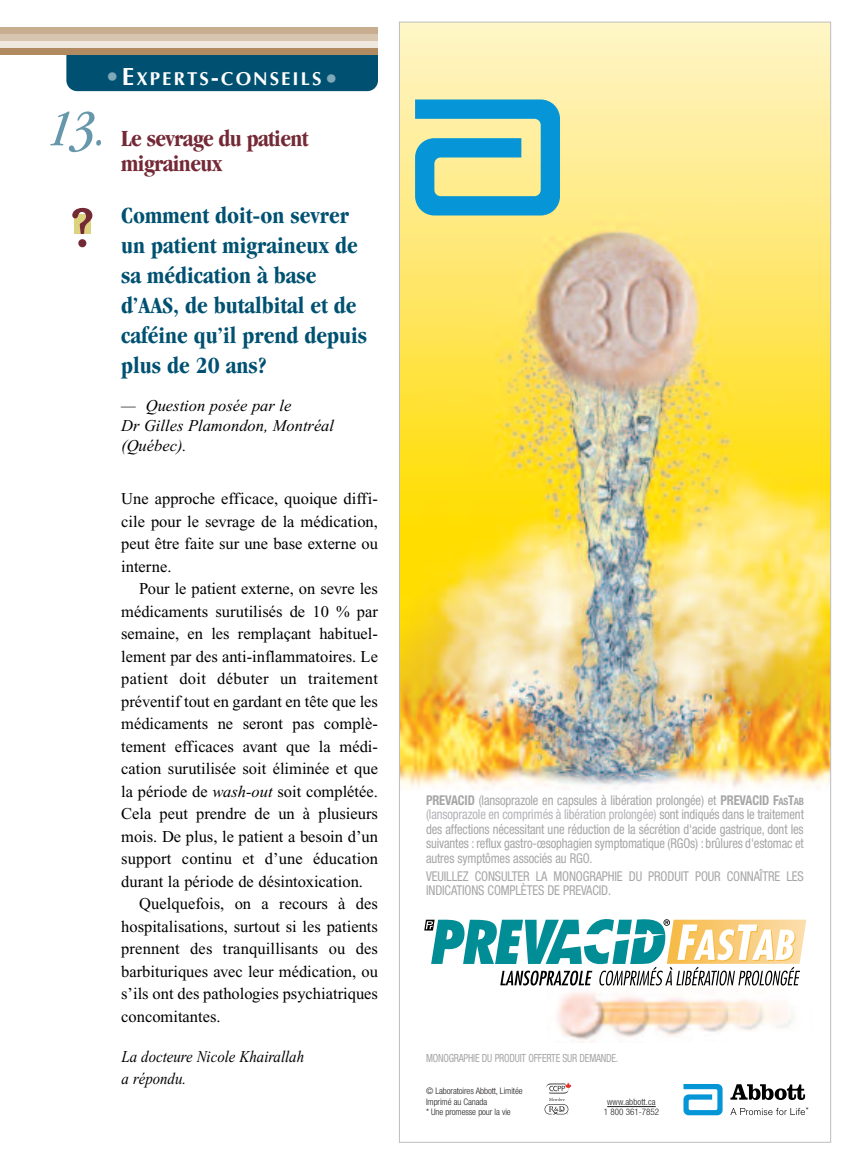
<style>
.page{position:relative;width:864px;height:1175px;background:#fff}
.page>*{position:absolute;margin:0;border:0;box-sizing:border-box;transform-origin:0 0}
.t1{font:500 54px "Barmeno";color:#742936}
.t2{font:italic condensed 52.5px "Garamond";color:#6697aa}
.t3{font:700 condensed 24px/30px "Garamond";color:#005171}
.t4{font:700 condensed 24px/25.5px "Garamond";letter-spacing:-.025em;color:#742936}
.t5{font:700 18.75px "Optima";letter-spacing:.11em;color:#fff}
.t6{font:16.5px/22.5px "Times New Roman";color:#000;text-align:justify}
.t7{font:italic 16.5px/19.8px "Times New Roman";color:#000}
.t8{font:italic 16.5px/21px "Times New Roman";color:#000;scale:.9 1}
.t9{font:16.5px "Times New Roman";letter-spacing:.02em;color:#000}
.t10{font:13.5px/14.5px "Helvetica Neue Condensed+FEJDZK";letter-spacing:-.01em;color:#a6a6a6;text-align:justify;scale:.93 1}
.t11{font:11.25px "Helvetica Neue Condensed+FEJDZK";letter-spacing:-.02em;color:#a6a6a6;scale:.88 1}
.t12{font:9px/10.5px "Helvetica Neue Light Cond+FOZEPD";letter-spacing:-.01em;color:#231f20}
.t13{font:9px/10.5px "Helvetica Neue Light Cond+FOZEPD";letter-spacing:.01em;color:#231f20;text-align:center}
.t14{font:8.25px "Helvetica Neue Roman+SCCFYK";color:#231f20}
.s1{font-size:24.9px;color:#80a8b8}
.s2{font-size:24.9px}
.s3{font-style:italic}
.s4{font-family:"Helvetica Neue Bold Cond+KDNQLH"}
.s5{font-family:"Helvetica Neue Bold Cond+KDNQLH";font-size:10.2px}
.s6{color:#b2b3b7}
</style>
<div class="page">
<img style="left:399px;top:21px;width:433px;height:1122px">
<div style="left:66px;top:42px;width:312px;height:49px;background:#005171;border-radius:11px"></div>
<div style="left:74px;top:214px;width:17px;height:20px;background:#ddd37f"></div>
<div style="left:0;top:48px;width:378px;height:7px;background:#b08a61"></div>
<div style="left:0;top:41px;width:378px;height:7px;background:#efe8df"></div>
<div style="left:0;top:34px;width:378px;height:7px;background:#d7c5b0"></div>
<div style="left:0;top:27px;width:378px;height:7px;background:#c8ad91"></div>
<p class="t5" style="left:105px;top:67px;width:235px"><span class="s1">•</span><span class="s2">E</span>XPERTS<span class="s2">-</span>CONSEILS<span class="s1">•</span></p>
<h2 class="t2" style="left:49px;top:108px;width:60px">13.</h2>
<h1 class="t1" style="left:71px;top:206px;width:24px">?</h1>
<h3 class="t4" style="left:121px;top:127px;width:189px">Le sevrage du patient migraineux</h3>
<h3 class="t3" style="left:121px;top:202px;width:247px">Comment doit-on sevrer un patient migraineux de sa médication à base d’AAS, de butalbital et de caféine qu’il prend depuis plus de 20 ans?</h3>
<p class="t7" style="left:121px;top:397px;width:214px">— Question posée par le<br>Dr Gilles Plamondon, Montréal (Québec).</p>
<p class="t6" style="left:121px;top:489px;width:258px">Une approche efficace, quoique diffi&shy;cile pour le sevrage de la médication, peut être faite sur une base externe ou interne.</p>
<p class="t6" style="left:139px;top:579px;width:240px">Pour le patient externe, on sevre les</p>
<p class="t6" style="left:121px;top:601px;width:258px">médicaments surutilisés de 10 % par</p>
<p class="t6" style="left:121px;top:624px;width:258px">semaine, en les remplaçant habituel-</p>
<p class="t6" style="left:121px;top:646px;width:258px">lement par des anti-inflammatoires. Le</p>
<p class="t9" style="left:121px;top:673px;width:258px">patient doit débuter un traitement</p>
<p class="t6" style="left:121px;top:691px;width:258px">préventif tout en gardant en tête que les</p>
<p class="t6" style="left:121px;top:714px;width:258px">médicaments ne seront pas complè-</p>
<p class="t6" style="left:121px;top:736px;width:258px">tement efficaces avant que la médi-</p>
<p class="t6" style="left:121px;top:759px;width:258px">cation surutilisée soit éliminée et que</p>
<p class="t6" style="left:121px;top:781px;width:258px">la période de <span class="s3">wash-out</span> soit complétée.</p>
<p class="t6" style="left:121px;top:804px;width:258px">Cela peut prendre de un à plusieurs</p>
<p class="t6" style="left:121px;top:826px;width:258px">mois. De plus, le patient a besoin d’un</p>
<p class="t6" style="left:121px;top:849px;width:258px">support continu et d’une éducation</p>
<p class="t6" style="left:121px;top:871px;width:243px">durant la période de désintoxication.</p>
<p class="t6" style="left:139px;top:894px;width:240px">Quelquefois, on a recours à des</p>
<p class="t6" style="left:121px;top:916px;width:258px">hospitalisations, surtout si les patients</p>
<p class="t6" style="left:121px;top:939px;width:258px">prennent des tranquillisants ou des</p>
<p class="t6" style="left:121px;top:961px;width:258px">barbituriques avec leur médication, ou</p>
<p class="t6" style="left:121px;top:984px;width:258px">s’ils ont des pathologies psychiatriques</p>
<p class="t6" style="left:121px;top:1006px;width:101px">concomitantes.</p>
<p class="t8" style="left:122px;top:1048px;width:204px">La docteure Nicole Khairallah a répondu.</p>
<p class="t10" style="left:426px;top:793px;width:408px"><span class="s4">PREVACID</span> (lansoprazole en capsules à libération prolongée) et <span class="s4">PREVACID F</span><span class="s5">AS</span><span class="s4">T</span><span class="s5">AB </span><span class="s6">(lansoprazole en comprimés à libération prolongée)</span> sont indiqués dans le traitement des affections nécessitant une réduction de la sécrétion d'acide gastrique, dont les suivantes : reflux gastro-œsophagien symptomatique (RGOs) : brûlures d'estomac et autres symptômes associés au RGO.</p>
<p class="t10" style="left:426px;top:870px;width:408px">VEUILLEZ CONSULTER LA MONOGRAPHIE DU PRODUIT POUR CONNAÎTRE LES<br>INDICATIONS COMPLÈTES DE PREVACID.</p>
<p class="t11" style="left:426px;top:1053px;width:220px">MONOGRAPHIE DU PRODUIT OFFERTE SUR DEMANDE.</p>
<p class="t12" style="left:426px;top:1086px;width:98px">© Laboratoires Abbott, Limitée<br>Imprimé au Canada<br>* Une promesse pour la vie</p>
<p class="t13" style="left:604px;top:1096px;width:57px">www.abbott.ca<br>1 800 361-7852</p>
<p class="t14" style="left:806px;top:1107px;width:4px">*</p>
</div>
